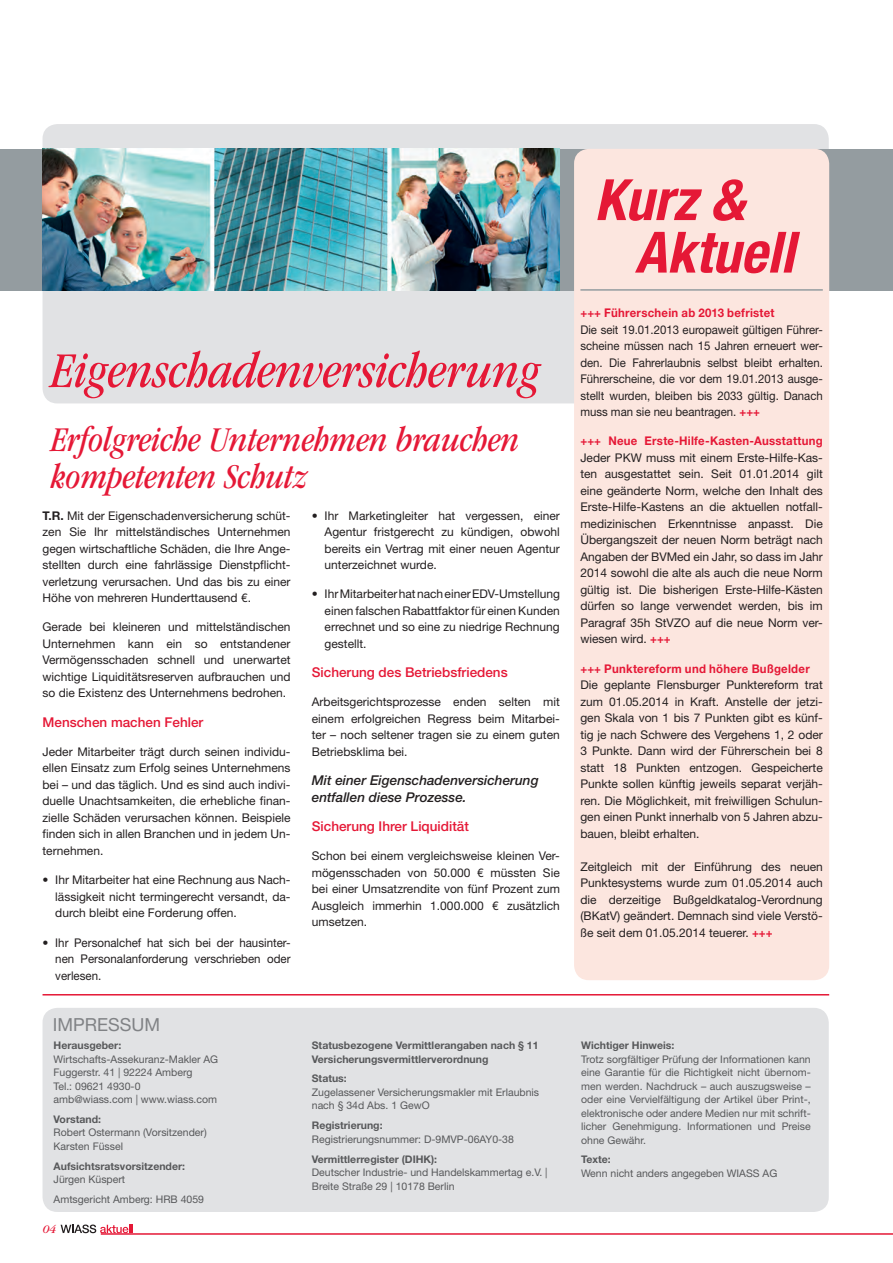
<style>
.page{position:relative;width:893px;height:1263px;background:#fff}
.page>*{position:absolute;margin:0;border:0;box-sizing:border-box;transform-origin:0 0}
.Headline_1_rot{font:italic 700 condensed 57px "Helvetica Neue";color:#e51836}
.Headline_1_rot-2{font:italic condensed 51.75px "ITC Garamond Std";color:#e51836}
.Headline_1_rot-3{font:italic condensed 36px/37.5px "ITC Garamond Std";color:#e51836}
.Spalte_Rechts_Headli{font:18px "Helvetica Neue";color:#808285}
.Fließtext{font:500 13.5px "Helvetica Neue";color:#e51836}
.Fließtext-2{font:italic 500 13.5px/16.5px "Helvetica Neue";color:#231f20}
.Fließtext-3{font:12px/16.5px "Helvetica Neue";color:#231f20;text-align:justify}
.Fließtext-4{font:12px/16.5px "Helvetica Neue";color:#231f20;text-align:justify;scale:.95 1}
.Fließtext-5{font:700 12px "Helvetica Neue";letter-spacing:.025em;color:#e51836;scale:.95 1}
.t1{font:italic 12px "ITC Garamond Std";color:#e51836}
.Text_Impressum{font:10.5px/13.5px "Helvetica Neue";color:#57585a}
.Headline_Impressum{font:700 10.5px/13.5px "Helvetica Neue";color:#57585a}
.s1{font-weight:700}
.s2{font-weight:700;color:#e51836}
</style>
<div class="page">
<div style="left:43px;top:124px;width:786px;height:279px;background:#e1e2e4;border-radius:15px"></div>
<div style="left:0;top:149px;width:893px;height:141px;background:#949ca0"></div>
<svg style="left:61px;top:1224px;width:72px;height:9px"></svg>
<hr style="left:101px;top:1233px;width:792px;height:2px;background:#e51836">
<div style="left:43px;top:1008px;width:786px;height:204px;background:#e1e2e4;border-radius:15px"></div>
<hr style="left:43px;top:994px;width:786px;height:1px;background:#e51836">
<div style="left:574px;top:149px;width:255px;height:831px;background:#fce6df;border-radius:15px"></div>
<hr style="left:580px;top:289px;width:243px;height:2px;background:#949ca0">
<img style="left:43px;top:149px;width:517px;height:141px">
<p class="Headline_1_rot-2" style="left:51px;top:342px;width:491px">Eigenschadenversicherung</p>
<p class="Headline_1_rot-3" style="left:51px;top:421px;width:470px">Erfolgreiche Unternehmen brauchen kompetenten Schutz</p>
<p class="Fließtext-3" style="left:43px;top:507px;width:250px"><span class="s1">T.R.</span> Mit der Eigenschadenversicherung schüt&shy;zen Sie Ihr mittelständisches Unternehmen gegen wirtschaftliche Schäden, die Ihre Ange&shy;stellten durch eine fahrlässige Dienstpflicht&shy;verletzung verursachen. Und das bis zu einer Höhe von mehreren Hunderttausend €.</p>
<p class="Fließtext-3" style="left:43px;top:619px;width:250px">Gerade bei kleineren und mittelständischen Unternehmen kann ein so entstandener Vermögensschaden schnell und unerwartet wichtige Liquiditätsreserven aufbrauchen und so die Existenz des Unternehmens bedrohen.</p>
<p class="Fließtext" style="left:43px;top:714px;width:162px">Menschen machen Fehler</p>
<p class="Fließtext-3" style="left:43px;top:743px;width:250px">Jeder Mitarbeiter trägt durch seinen individu&shy;ellen Einsatz zum Erfolg seines Unternehmens bei – und das täglich. Und es sind auch indivi&shy;duelle Unachtsamkeiten, die erhebliche finan&shy;zielle Schäden verursachen können. Beispiele finden sich in allen Branchen und in jedem Un&shy;ternehmen.</p>
<p class="Fließtext-3" style="left:55px;top:871px;width:237px;text-indent:-13px">• Ihr Mitarbeiter hat eine Rechnung aus Nach&shy;lässigkeit nicht termingerecht versandt, da&shy;durch bleibt eine Forderung offen.</p>
<p class="Fließtext-3" style="left:55px;top:934px;width:237px;text-indent:-13px">• Ihr Personalchef hat sich bei der hausinter&shy;nen Personalanforderung verschrieben oder verlesen.</p>
<p class="Spalte_Rechts_Headli" style="left:53px;top:1014px;width:109px">IMPRESSUM</p>
<p class="Headline_Impressum" style="left:54px;top:1038px;width:69px">Herausgeber:</p>
<p class="Text_Impressum" style="left:54px;top:1052px;width:166px">Wirtschafts-Assekuranz-Makler AG</p>
<p class="Text_Impressum" style="left:54px;top:1065px;width:140px">Fuggerstr. 41 | 92224 Amberg</p>
<p class="Text_Impressum" style="left:54px;top:1079px;width:88px">Tel.: 09621 4930-0</p>
<p class="Text_Impressum" style="left:54px;top:1092px;width:165px">amb@wiass.com | www.wiass.com</p>
<p class="Headline_Impressum" style="left:54px;top:1112px;width:49px">Vorstand:</p>
<p class="Text_Impressum" style="left:54px;top:1126px;width:155px">Robert Ostermann (Vorsitzender)</p>
<p class="Text_Impressum" style="left:54px;top:1139px;width:71px">Karsten Füssel</p>
<p class="Headline_Impressum" style="left:54px;top:1159px;width:133px">Aufsichtsratsvorsitzender:</p>
<p class="Text_Impressum" style="left:54px;top:1173px;width:73px">Jürgen Küspert</p>
<p class="Text_Impressum" style="left:54px;top:1192px;width:152px">Amtsgericht Amberg: HRB 4059</p>
<p class="t1" style="left:43px;top:1223px;width:15px">04</p>
<p class="Fließtext-3" style="left:325px;top:507px;width:237px;text-indent:-13px">• Ihr Marketingleiter hat vergessen, einer Agentur fristgerecht zu kündigen, obwohl bereits ein Vertrag mit einer neuen Agentur unterzeichnet wurde.</p>
<p class="Fließtext-3" style="left:325px;top:586px;width:237px;text-indent:-13px">• IhrMitarbeiterhatnacheinerEDV-Umstellung einen falschen Rabattfaktor für einen Kunden errechnet und so eine zu niedrige Rechnung gestellt.</p>
<p class="Fließtext" style="left:312px;top:664px;width:197px">Sicherung des Betriebsfriedens</p>
<p class="Fließtext-3" style="left:312px;top:694px;width:250px">Arbeitsgerichtsprozesse enden selten mit einem erfolgreichen Regress beim Mitarbei&shy;ter – noch seltener tragen sie zu einem guten Betriebsklima bei.</p>
<p class="Fließtext-2" style="left:312px;top:772px;width:228px">Mit einer Eigenschadenversicherung entfallen diese Prozesse.</p>
<p class="Fließtext" style="left:312px;top:818px;width:159px">Sicherung Ihrer Liquidität</p>
<p class="Fließtext-3" style="left:312px;top:847px;width:250px">Schon bei einem vergleichsweise kleinen Ver&shy;mögensschaden von 50.000 € müssten Sie bei einer Umsatzrendite von fünf Prozent zum Ausgleich immerhin 1.000.000 € zusätzlich umsetzen.</p>
<p class="Headline_Impressum" style="left:312px;top:1038px;width:228px">Statusbezogene Vermittlerangaben nach § 11<br>Versicherungsvermittlerverordnung</p>
<p class="Headline_Impressum" style="left:312px;top:1072px;width:37px">Status:</p>
<p class="Text_Impressum" style="left:312px;top:1085px;width:229px">Zugelassener Versicherungsmakler mit Erlaubnis nach § 34d Abs. 1 GewO</p>
<p class="Headline_Impressum" style="left:312px;top:1118px;width:72px">Registrierung:</p>
<p class="Text_Impressum" style="left:312px;top:1132px;width:204px">Registrierungsnummer: D-9MVP-06AY0-38</p>
<p class="Headline_Impressum" style="left:312px;top:1152px;width:127px">Vermittlerregister (DIHK):</p>
<p class="Text_Impressum" style="left:312px;top:1165px;width:237px">Deutscher Industrie- und Handelskammertag e.V. |<br>Breite Straße 29 | 10178 Berlin</p>
<p class="Headline_1_rot" style="left:594px;top:165px;width:151px">Kurz &amp;</p>
<p class="Headline_1_rot" style="left:635px;top:218px;width:161px">Aktuell</p>
<p class="Fließtext-5" style="left:580px;top:305px;width:206px">+++ Führerschein ab 2013 befristet</p>
<p class="Fließtext-4" style="left:580px;top:321px;width:257px">Die seit 19.01.2013 europaweit gültigen Führer&shy;scheine müssen nach 15 Jahren erneuert wer&shy;den. Die Fahrerlaubnis selbst bleibt erhalten.<br>Führerscheine, die vor dem 19.01.2013 ausge&shy;stellt wurden, bleiben bis 2033 gültig. Danach muss man sie neu beantragen. <span class="s2">+++</span></p>
<p class="Fließtext-3" style="left:580px;top:433px;width:244px"><span class="s2">+++ Neue Erste-Hilfe-Kasten-Ausstattung </span>Jeder PKW muss mit einem Erste-Hilfe-Kas&shy;ten ausgestattet sein. Seit 01.01.2014 gilt eine geänderte Norm, welche den Inhalt des Erste-Hilfe-Kastens an die aktuellen notfall&shy;medizinischen Erkenntnisse anpasst. Die Übergangszeit der neuen Norm beträgt nach Angaben der BVMed ein Jahr, so dass im Jahr 2014 sowohl die alte als auch die neue Norm gültig ist. Die bisherigen Erste-Hilfe-Kästen dürfen so lange verwendet werden, bis im Paragraf 35h StVZO auf die neue Norm ver&shy;wiesen wird. <span class="s2">+++</span></p>
<p class="Fließtext-5" style="left:580px;top:661px;width:243px">+++ Punktereform und höhere Bußgelder</p>
<p class="Fließtext-3" style="left:580px;top:676px;width:244px">Die geplante Flensburger Punktereform trat zum 01.05.2014 in Kraft. Anstelle der jetzi&shy;gen Skala von 1 bis 7 Punkten gibt es künf&shy;tig je nach Schwere des Vergehens 1, 2 oder 3 Punkte. Dann wird der Führerschein bei 8 statt 18 Punkten entzogen. Gespeicherte Punkte sollen künftig jeweils separat verjäh&shy;ren. Die Möglichkeit, mit freiwilligen Schulun&shy;gen einen Punkt innerhalb von 5 Jahren abzu&shy;bauen, bleibt erhalten.</p>
<p class="Fließtext-3" style="left:580px;top:858px;width:244px">Zeitgleich mit der Einführung des neuen Punktesystems wurde zum 01.05.2014 auch die derzeitige Bußgeldkatalog-Verordnung (BKatV) geändert. Demnach sind viele Verstö&shy;ße seit dem 01.05.2014 teuerer. <span class="s2">+++</span></p>
<p class="Headline_Impressum" style="left:581px;top:1038px;width:95px">Wichtiger Hinweis:</p>
<p class="Text_Impressum" style="left:581px;top:1052px;width:231px;text-align:justify">Trotz sorgfältiger Prüfung der Informationen kann eine Garantie für die Richtigkeit nicht übernom&shy;men werden. Nachdruck – auch auszugsweise – oder eine Vervielfältigung der Artikel über Print-, elektronische oder andere Medien nur mit schrift&shy;licher Genehmigung. Informationen und Preise ohne Gewähr.</p>
<p class="Headline_Impressum" style="left:581px;top:1153px;width:31px">Texte:</p>
<p class="Text_Impressum" style="left:581px;top:1166px;width:198px">Wenn nicht anders angegeben WIASS AG</p>
</div>
